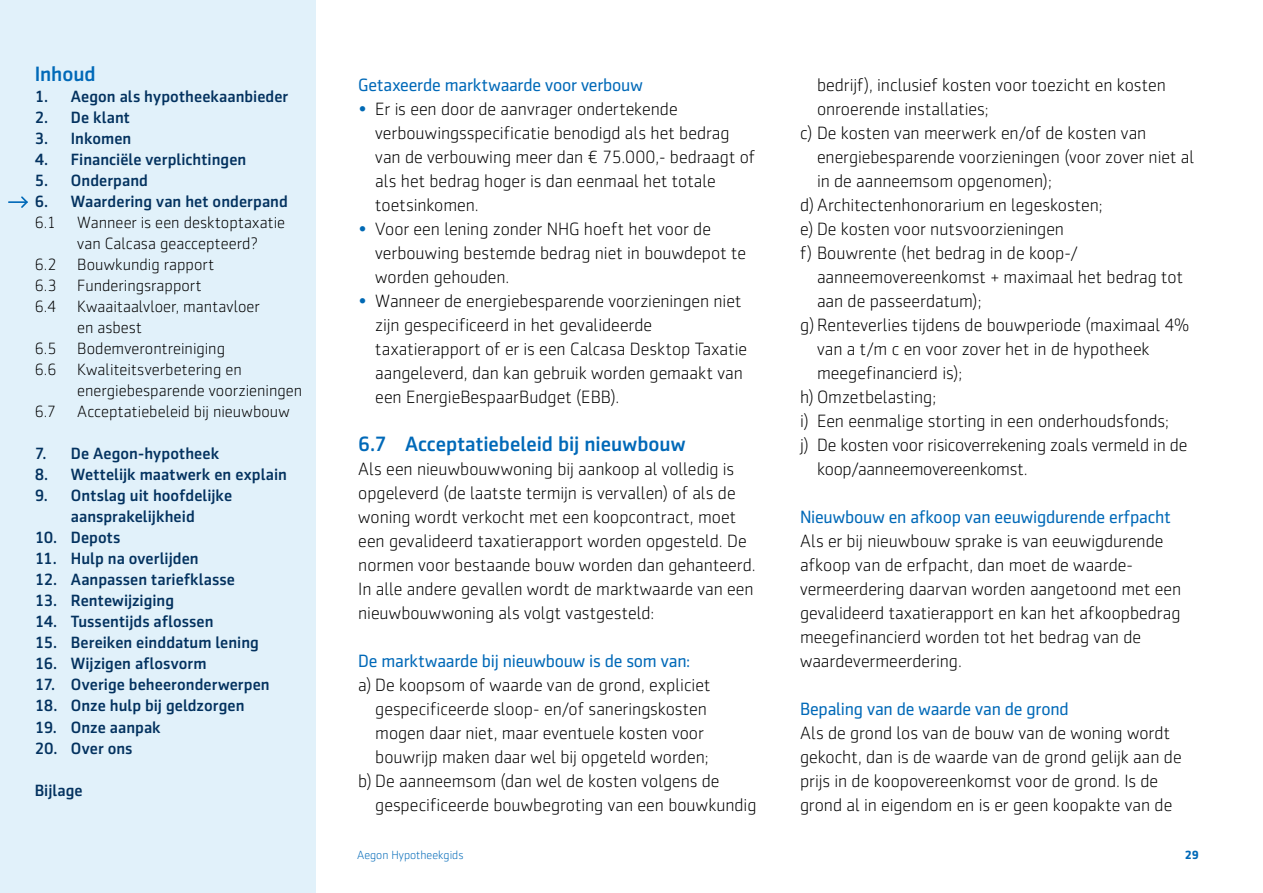
<style>
.page{position:relative;width:1263px;height:893px;background:#fff}
.page>*{position:absolute;margin:0;border:0;box-sizing:border-box;transform-origin:0 0}
.BODY_kopje_niveau_1{font:500 21px "Sentico Sans DT";color:#0069b8}
.BODY_platte_tekst{font:300 18px/24px "Sentico Sans DT";color:#000}
.BODY_kopje_niveau_2{font:18px "Sentico Sans DT";letter-spacing:-.01em;color:#0069b8}
.t1{font:500 16.5px/21px "Sentico Sans DT";color:#03325f;text-align:center}
.t2{font:300 16.5px/21px "Sentico Sans DT";color:#000}
.t3{font:300 12px "Sentico Sans DT";color:#0069b8}
.t4{font:700 12px "Sentico Sans DT";color:#0069b8}
.s1{color:#0069b4}
</style>
<div class="page">
<div style="left:0;top:0;width:316px;height:893px;background:#e1f1fa"></div>
<svg style="left:21px;top:196px;width:6px;height:12px"></svg>
<hr style="left:8px;top:201px;width:20px;height:2px;background:#0069b8">
<p class="BODY_kopje_niveau_1" style="left:35px;top:63px;width:63px">Inhoud</p>
<p class="t1" style="left:35px;top:86px;width:255px">1. Aegon als hypotheekaanbieder</p>
<p class="t1" style="left:35px;top:107px;width:97px">2. De klant</p>
<p class="t1" style="left:35px;top:128px;width:98px">3. Inkomen</p>
<p class="t1" style="left:35px;top:149px;width:213px">4. Financiële verplichtingen</p>
<p class="t1" style="left:35px;top:170px;width:115px">5. Onderpand</p>
<p class="t1" style="left:35px;top:191px;width:255px">6. Waardering van het onderpand</p>
<p class="t2" style="left:35px;top:213px;width:23px">6.1</p>
<p class="t2" style="left:77px;top:213px;width:209px">Wanneer is een desktoptaxatie van Calcasa geaccepteerd?</p>
<p class="t2" style="left:35px;top:255px;width:23px">6.2</p>
<p class="t2" style="left:77px;top:255px;width:139px">Bouwkundig rapport</p>
<p class="t2" style="left:35px;top:276px;width:23px">6.3</p>
<p class="t2" style="left:77px;top:276px;width:126px">Funderingsrapport</p>
<p class="t2" style="left:35px;top:297px;width:23px">6.4</p>
<p class="t2" style="left:77px;top:297px;width:184px">Kwaaitaalvloer, mantavloer en asbest</p>
<p class="t2" style="left:35px;top:339px;width:23px">6.5</p>
<p class="t2" style="left:77px;top:339px;width:149px">Bodemverontreiniging</p>
<p class="t2" style="left:35px;top:360px;width:23px">6.6</p>
<p class="t2" style="left:77px;top:360px;width:226px">Kwaliteitsverbetering en energiebesparende voorzieningen</p>
<p class="t2" style="left:35px;top:402px;width:23px">6.7</p>
<p class="t2" style="left:77px;top:402px;width:214px">Acceptatiebeleid bij nieuwbouw</p>
<p class="t1" style="left:35px;top:443px;width:186px">7. De Aegon-hypotheek</p>
<p class="t1" style="left:35px;top:464px;width:254px">8. Wettelijk maatwerk en explain</p>
<p class="t1" style="left:35px;top:485px;width:199px">9. Ontslag uit hoofdelijke aansprakelijkheid</p>
<p class="t1" style="left:35px;top:527px;width:87px">10. Depots</p>
<p class="t1" style="left:35px;top:548px;width:165px">11. Hulp na overlijden</p>
<p class="t1" style="left:35px;top:569px;width:202px">12. Aanpassen tariefklasse</p>
<p class="t1" style="left:35px;top:590px;width:141px">13. Rentewijziging</p>
<p class="t1" style="left:35px;top:611px;width:180px">14. Tussentijds aflossen</p>
<p class="t1" style="left:35px;top:632px;width:226px">15. Bereiken einddatum lening</p>
<p class="t1" style="left:35px;top:653px;width:173px">16. Wijzigen aflosvorm</p>
<p class="t1" style="left:35px;top:674px;width:236px">17. Overige beheeronderwerpen</p>
<p class="t1" style="left:35px;top:695px;width:211px">18. Onze hulp bij geldzorgen</p>
<p class="t1" style="left:35px;top:716px;width:128px">19. Onze aanpak</p>
<p class="t1" style="left:35px;top:737px;width:99px">20. Over ons</p>
<p class="t1" style="left:35px;top:779px;width:49px">Bijlage</p>
<p class="BODY_kopje_niveau_2" style="left:358px;top:75px;width:286px">Getaxeerde marktwaarde voor verbouw</p>
<p class="BODY_platte_tekst" style="left:375px;top:97px;width:382px;text-indent:-17px"><span class="s1">•</span> Er is een door de aanvrager ondertekende verbouwingsspecificatie benodigd als het bedrag van de verbouwing meer dan € 75.000,- bedraagt of als het bedrag hoger is dan eenmaal het totale toetsinkomen.</p>
<p class="BODY_platte_tekst" style="left:375px;top:217px;width:372px;text-indent:-17px"><span class="s1">•</span> Voor een lening zonder NHG hoeft het voor de verbouwing bestemde bedrag niet in bouwdepot te worden gehouden.</p>
<p class="BODY_platte_tekst" style="left:375px;top:289px;width:373px;text-indent:-17px"><span class="s1">•</span> Wanneer de energiebesparende voorzieningen niet zijn gespecificeerd in het gevalideerde taxatierapport of er is een Calcasa Desktop Taxatie aangeleverd, dan kan gebruik worden gemaakt van een EnergieBespaarBudget (EBB).</p>
<p class="BODY_kopje_niveau_1" style="left:358px;top:432px;width:329px">6.7 Acceptatiebeleid bij nieuwbouw</p>
<p class="BODY_platte_tekst" style="left:358px;top:457px;width:399px">Als een nieuwbouwwoning bij aankoop al volledig is opgeleverd (de laatste termijn is vervallen) of als de woning wordt verkocht met een koopcontract, moet een gevalideerd taxatierapport worden opgesteld. De normen voor bestaande bouw worden dan gehanteerd.<br>In alle andere gevallen wordt de marktwaarde van een nieuwbouwwoning als volgt vastgesteld:</p>
<p class="BODY_kopje_niveau_2" style="left:358px;top:651px;width:334px">De marktwaarde bij nieuwbouw is de som van:</p>
<p class="BODY_platte_tekst" style="left:375px;top:673px;width:337px;text-indent:-17px">a) De koopsom of waarde van de grond, expliciet gespecificeerde sloop- en/of saneringskosten mogen daar niet, maar eventuele kosten voor bouwrijp maken daar wel bij opgeteld worden;</p>
<p class="BODY_platte_tekst" style="left:375px;top:769px;width:383px;text-indent:-17px">b) De aanneemsom (dan wel de kosten volgens de gespecificeerde bouwbegroting van een bouwkundig</p>
<p class="BODY_platte_tekst" style="left:817px;top:73px;width:350px">bedrijf), inclusief kosten voor toezicht en kosten onroerende installaties;</p>
<p class="BODY_platte_tekst" style="left:817px;top:121px;width:379px;text-indent:-17px">c) De kosten van meerwerk en/of de kosten van energiebesparende voorzieningen (voor zover niet al in de aanneemsom opgenomen);</p>
<p class="BODY_platte_tekst" style="left:800px;top:193px;width:304px">d)Architectenhonorarium en legeskosten;</p>
<p class="BODY_platte_tekst" style="left:800px;top:217px;width:266px">e) De kosten voor nutsvoorzieningen</p>
<p class="BODY_platte_tekst" style="left:817px;top:241px;width:368px;text-indent:-17px">f) Bouwrente (het bedrag in de koop-/ aanneemovereenkomst + maximaal het bedrag tot aan de passeerdatum);</p>
<p class="BODY_platte_tekst" style="left:817px;top:313px;width:374px;text-indent:-17px">g)Renteverlies tijdens de bouwperiode (maximaal 4% van a t/m c en voor zover het in de hypotheek meegefinancierd is);</p>
<p class="BODY_platte_tekst" style="left:800px;top:385px;width:138px">h) Omzetbelasting;</p>
<p class="BODY_platte_tekst" style="left:800px;top:409px;width:370px">i) Een eenmalige storting in een onderhoudsfonds;</p>
<p class="BODY_platte_tekst" style="left:817px;top:433px;width:372px;text-indent:-17px">j) De kosten voor risicoverrekening zoals vermeld in de koop/aanneemovereenkomst.</p>
<p class="BODY_kopje_niveau_2" style="left:800px;top:507px;width:372px">Nieuwbouw en afkoop van eeuwigdurende erfpacht</p>
<p class="BODY_platte_tekst" style="left:800px;top:529px;width:383px">Als er bij nieuwbouw sprake is van eeuwigdurende afkoop van de erfpacht, dan moet de waarde&shy;vermeerdering daarvan worden aangetoond met een gevalideerd taxatierapport en kan het afkoopbedrag meegefinancierd worden tot het bedrag van de waardevermeerdering.</p>
<p class="BODY_kopje_niveau_2" style="left:800px;top:699px;width:270px">Bepaling van de waarde van de grond</p>
<p class="BODY_platte_tekst" style="left:800px;top:721px;width:383px">Als de grond los van de bouw van de woning wordt gekocht, dan is de waarde van de grond gelijk aan de prijs in de koopovereenkomst voor de grond. Is de grond al in eigendom en is er geen koopakte van de</p>
<p class="t3" style="left:357px;top:848px;width:108px">Aegon Hypotheekgids</p>
<p class="t4" style="left:1185px;top:847px;width:16px">29</p>
</div>
